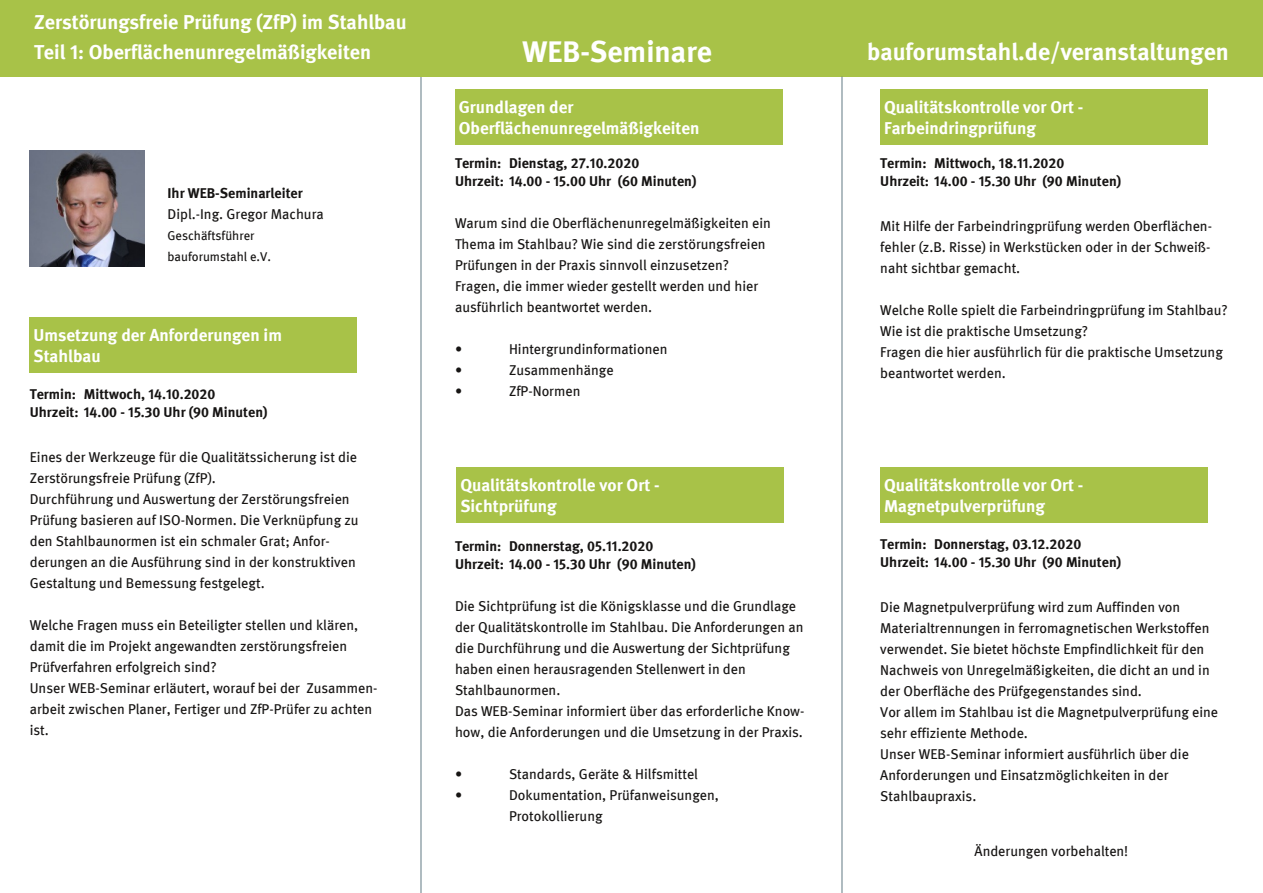
<style>
.page{position:relative;width:1263px;height:893px;background:#fff}
.page>*{position:absolute;margin:0;border:0;box-sizing:border-box;transform-origin:0 0}
.t1{font:700 30px "Meta";color:#fff}
.t2{font:700 24px "Meta";color:#fff}
.t3{font:700 20.25px/30px "Meta";color:#fff}
.t4{font:700 17.25px/21px "Meta";color:#fff}
.t5{font:14.25px/21px "Meta";color:#161413}
.t6{font:700 14.25px/18px "Meta";color:#161413}
.t7{font:12.75px/21px "Meta";color:#161413}
.s1{font-family:"Meta Bold Caps Expert";font-weight:400}
</style>
<div class="page">
<div style="left:421px;top:0;width:421px;height:77px;background:#a8c248"></div>
<div style="left:842px;top:0;width:421px;height:77px;background:#a8c248"></div>
<hr style="left:421px;top:77px;width:1px;height:816px;background:#617a84">
<hr style="left:842px;top:77px;width:1px;height:816px;background:#617a84">
<div style="left:0;top:0;width:421px;height:77px;background:#a8c248"></div>
<div style="left:30px;top:318px;width:327px;height:55px;background:#a8c248"></div>
<div style="left:455px;top:89px;width:327px;height:56px;background:#a8c248"></div>
<div style="left:456px;top:468px;width:328px;height:55px;background:#a8c248"></div>
<div style="left:880px;top:89px;width:328px;height:56px;background:#a8c248"></div>
<div style="left:880px;top:468px;width:328px;height:55px;background:#a8c248"></div>
<img style="left:30px;top:151px;width:115px;height:115px">
<h3 class="t3" style="left:34px;top:8px;width:374px">Zerstörungsfreie Prüfung (ZfP) im Stahlbau<br>Teil <span class="s1">1</span>: Oberflächenunregelmäßigkeiten</h3>
<p class="t6" style="left:168px;top:184px;width:137px">Ihr WEB-Seminarleiter</p>
<p class="t5" style="left:168px;top:204px;width:158px">Dipl.-Ing. Gregor Machura</p>
<p class="t7" style="left:168px;top:225px;width:105px">Geschäftsführer bauforumstahl e.V.</p>
<p class="t4" style="left:34px;top:326px;width:250px">Umsetzung der Anforderungen im<br>Stahlbau</p>
<p class="t6" style="left:30px;top:386px;width:239px">Termin: Mittwoch, <span class="s1">14</span>.<span class="s1">10</span>.<span class="s1">2020<br></span>Uhrzeit: <span class="s1">14</span>.<span class="s1">00</span> - <span class="s1">15</span>.<span class="s1">30</span> Uhr (<span class="s1">90</span> Minuten)</p>
<p class="t5" style="left:30px;top:447px;width:330px">Eines der Werkzeuge für die Qualitätssicherung ist die Zerstörungsfreie Prüfung (ZfP).<br>Durchführung und Auswertung der Zerstörungsfreien Prüfung basieren auf ISO-Normen. Die Verknüpfung zu den Stahlbaunormen ist ein schmaler Grat; Anfor&shy;derungen an die Ausführung sind in der konstruktiven Gestaltung und Bemessung festgelegt.</p>
<p class="t5" style="left:30px;top:615px;width:349px">Welche Fragen muss ein Beteiligter stellen und klären, damit die im Projekt angewandten zerstörungsfreien Prüfverfahren erfolgreich sind?<br>Unser WEB-Seminar erläutert, worauf bei der Zusammen&shy;arbeit zwischen Planer, Fertiger und ZfP-Prüfer zu achten ist.</p>
<h1 class="t1" style="left:522px;top:40px;width:191px">WEB-Seminare</h1>
<h2 class="t2" style="left:867px;top:42px;width:363px">bauforumstahl.de/veranstaltungen</h2>
<p class="t4" style="left:459px;top:97px;width:242px">Grundlagen der<br>Oberflächenunregelmäßigkeiten</p>
<p class="t6" style="left:455px;top:155px;width:243px">Termin: Dienstag, <span class="s1">27</span>.<span class="s1">10</span>.<span class="s1">2020<br></span>Uhrzeit: <span class="s1">14</span>.<span class="s1">00</span> - <span class="s1">15</span>.<span class="s1">00</span> Uhr (<span class="s1">60</span> Minuten)</p>
<p class="t5" style="left:455px;top:213px;width:317px">Warum sind die Oberflächenunregelmäßigkeiten ein Thema im Stahlbau? Wie sind die zerstörungsfreien Prüfungen in der Praxis sinnvoll einzusetzen?<br>Fragen, die immer wieder gestellt werden und hier ausführlich beantwortet werden.</p>
<p class="t5" style="left:455px;top:339px;width:9px">•</p>
<p class="t5" style="left:509px;top:339px;width:160px">Hintergrundinformationen</p>
<p class="t5" style="left:455px;top:360px;width:9px">•</p>
<p class="t5" style="left:509px;top:360px;width:106px">Zusammenhänge</p>
<p class="t5" style="left:455px;top:381px;width:9px">•</p>
<p class="t5" style="left:509px;top:381px;width:73px">ZfP-Normen</p>
<p class="t4" style="left:460px;top:476px;width:201px">Qualitätskontrolle vor Ort -<br>Sichtprüfung</p>
<p class="t6" style="left:455px;top:537px;width:242px">Termin: Donnerstag, <span class="s1">05</span>.<span class="s1">11</span>.<span class="s1">2020<br></span>Uhrzeit: <span class="s1">14</span>.<span class="s1">00</span> - <span class="s1">15</span>.<span class="s1">30</span> Uhr (<span class="s1">90</span> Minuten)</p>
<p class="t5" style="left:455px;top:596px;width:351px">Die Sichtprüfung ist die Königsklasse und die Grundlage der Qualitätskontrolle im Stahlbau. Die Anforderungen an die Durchführung und die Auswertung der Sichtprüfung haben einen herausragenden Stellenwert in den Stahlbaunormen.<br>Das WEB-Seminar informiert über das erforderliche Know&shy;how, die Anforderungen und die Umsetzung in der Praxis.</p>
<p class="t5" style="left:455px;top:764px;width:9px">•</p>
<p class="t5" style="left:509px;top:764px;width:190px">Standards, Geräte &amp; Hilfsmittel</p>
<p class="t5" style="left:455px;top:785px;width:9px">•</p>
<p class="t5" style="left:509px;top:785px;width:211px">Dokumentation, Prüfanweisungen,<br>Protokollierung</p>
<p class="t4" style="left:880px;top:97px;width:201px">Qualitätskontrol e vor Ort -<br>Eindringprüfung</p>
<p class="t4" style="left:884px;top:97px;width:201px">Qualitätskontrolle vor Ort -<br>Farbeindringprüfung</p>
<p class="t4" style="left:880px;top:118px;width:162px">Magnetpulverprüfung</p>
<p class="t6" style="left:880px;top:155px;width:242px">Termin: Mittwoch, <span class="s1">18</span>.<span class="s1">11</span>.<span class="s1">2020<br></span>Uhrzeit: <span class="s1">14</span>.<span class="s1">00</span> - <span class="s1">15</span>.<span class="s1">30</span> Uhr (<span class="s1">90</span> Minuten)</p>
<p class="t5" style="left:880px;top:216px;width:333px;text-align:justify">Mit Hilfe der Farbeindringprüfung werden Oberflächen&shy;fehler (z.B. Risse) in Werkstücken oder in der Schweiß&shy;naht sichtbar gemacht.</p>
<p class="t5" style="left:880px;top:300px;width:349px">Welche Rolle spielt die Farbeindringprüfung im Stahlbau?<br>Wie ist die praktische Umsetzung?<br>Fragen die hier ausführlich für die praktische Umsetzung beantwortet werden.</p>
<p class="t4" style="left:884px;top:476px;width:201px">Qualitätskontrolle vor Ort -<br>Magnetpulverprüfung</p>
<p class="t6" style="left:880px;top:536px;width:242px">Termin: Donnerstag, <span class="s1">03</span>.<span class="s1">12</span>.<span class="s1">2020<br></span>Uhrzeit: <span class="s1">14</span>.<span class="s1">00</span> - <span class="s1">15</span>.<span class="s1">30</span> Uhr (<span class="s1">90</span> Minuten)</p>
<p class="t5" style="left:880px;top:597px;width:339px">Die Magnetpulverprüfung wird zum Auffinden von Materialtrennungen in ferromagnetischen Werkstoffen verwendet. Sie bietet höchste Empfindlichkeit für den Nachweis von Unregelmäßigkeiten, die dicht an und in der Oberfläche des Prüfgegenstandes sind.<br>Vor allem im Stahlbau ist die Magnetpulverprüfung eine sehr effiziente Methode.<br>Unser WEB-Seminar informiert ausführlich über die Anforderungen und Einsatzmöglichkeiten in der Stahlbaupraxis.</p>
<p class="t5" style="left:974px;top:842px;width:155px">Änderungen vorbehalten!</p>
</div>
